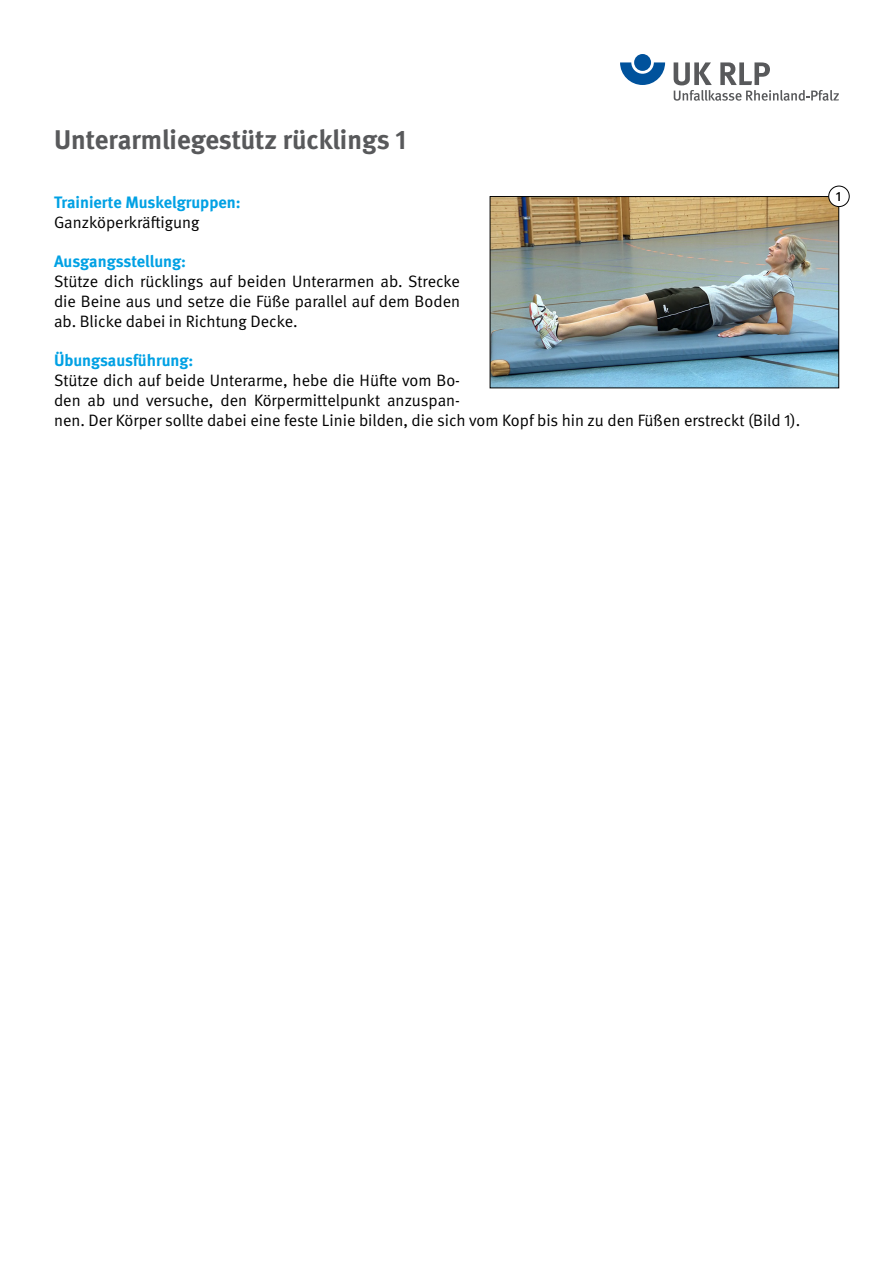
<style>
.page{position:relative;width:893px;height:1263px;background:#fff}
.page>*{position:absolute;margin:0;border:0;box-sizing:border-box;transform-origin:0 0}
.t1{font:700 27px "DGUV Meta";color:#58595b}
.t2{font:16.5px/19.8px "DGUV Meta";color:#000;text-align:justify}
.t3{font:700 16.5px "DGUV Meta";color:#00a1e4}
.t4{font:500 13.5px "DGUV Meta";color:#000}
</style>
<div class="page">
<svg style="left:620px;top:62px;width:45px;height:23px"></svg>
<div style="left:634px;top:54px;width:17px;height:17px;background:#00529c;border-radius:50%"></div>
<svg style="left:674px;top:62px;width:165px;height:39px"></svg>
<img style="left:492px;top:198px;width:345px;height:188px">
<div style="left:490px;top:196px;width:349px;height:192px;border:1px solid #000"></div>
<div style="left:829px;top:186px;width:20px;height:21px;background:#fff;border-radius:50%"></div>
<div style="left:828px;top:186px;width:22px;height:21px;border:1px solid #000;border-radius:50%"></div>
<h1 class="t1" style="left:54px;top:123px;width:354px">Unterarmliegestütz rücklings 1</h1>
<p class="t3" style="left:54px;top:192px;width:188px">Trainierte Muskelgruppen:</p>
<p class="t2" style="left:54px;top:213px;width:147px">Ganzköperkräftigung</p>
<p class="t3" style="left:54px;top:252px;width:133px">Ausgangsstellung:</p>
<p class="t2" style="left:54px;top:272px;width:408px">Stütze dich rücklings auf beiden Unterarmen ab. Strecke die Beine aus und setze die Füße parallel auf dem Boden ab. Blicke dabei in Richtung Decke.</p>
<p class="t3" style="left:54px;top:351px;width:141px">Übungsausführung:</p>
<p class="t2" style="left:54px;top:371px;width:748px;text-align:left">Stütze dich auf beide Unterarme, hebe die Hüfte vom Bo-<br>den ab und versuche, den Körpermittelpunkt anzuspan-<br>nen. Der Körper sollte dabei eine feste Linie bilden, die sich vom Kopf bis hin zu den Füßen erstreckt (Bild 1).</p>
<p class="t4" style="left:836px;top:188px;width:7px">1</p>
</div>
